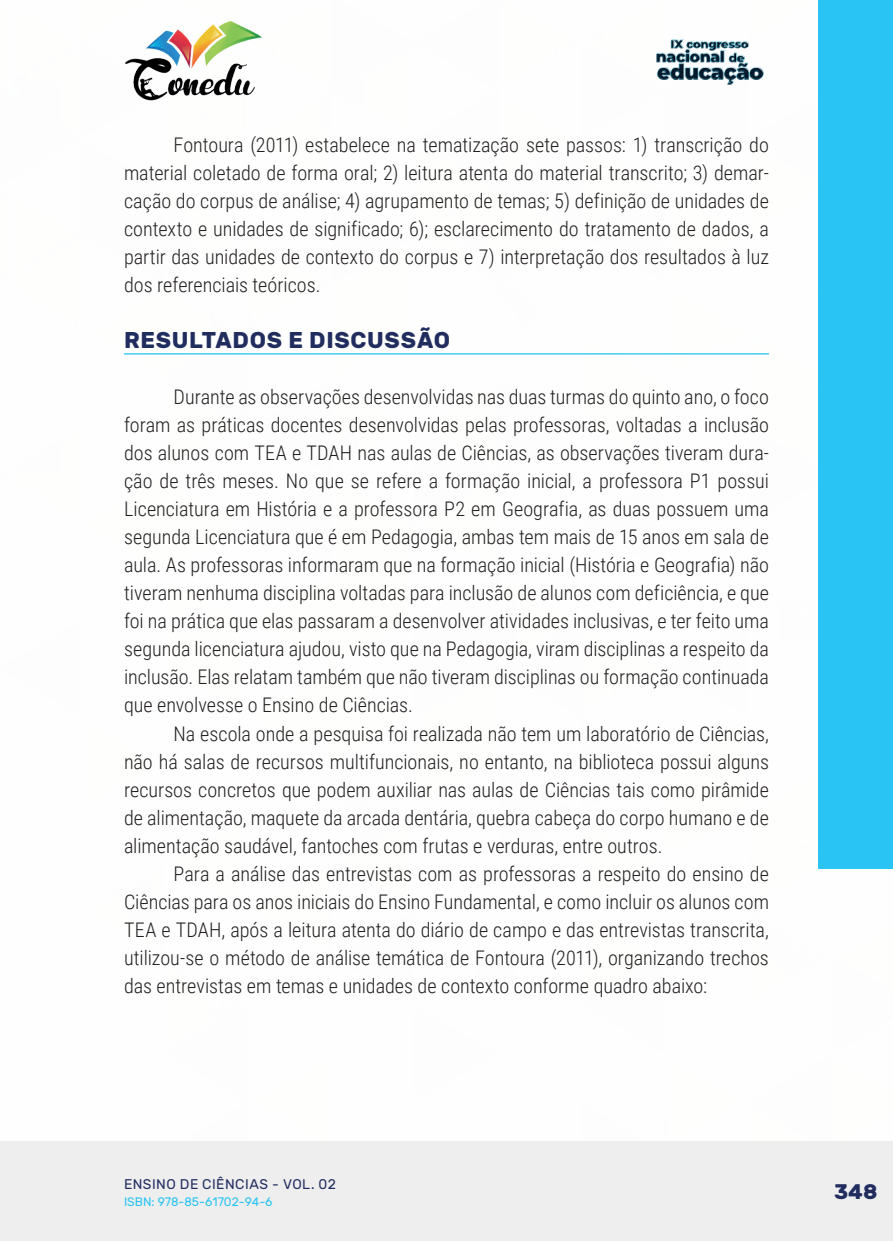
<style>
.page{position:relative;width:893px;height:1241px;background:#fff}
.page>*{position:absolute;margin:0;border:0;box-sizing:border-box;transform-origin:0 0}
._10_SUBTITULO{font:700 22.75px "Rubik";letter-spacing:.03em;color:#202d5e}
.t1{font:700 21px "Rubik";color:#202d5e}
._9_CORPO{font:300 20.12px/28px "Roboto Condensed";color:#231f20;text-align:justify}
.t2{font:14px "Rubik";letter-spacing:.035em;color:#202d5e}
.t3{font:12.25px "Rubik";color:#29c4f3}
</style>
<div class="page">
<div style="left:0;top:1141px;width:893px;height:99px;background:#eeeeef"></div>
<div style="left:819px;top:0;width:74px;height:868px;background:#29c4f3"></div>
<img style="left:125px;top:20px;width:137px;height:81px">
<img style="left:656px;top:39px;width:108px;height:46px">
<hr style="left:124px;top:353px;width:645px;height:1px;background:#29c4f3">
<p class="_9_CORPO" style="left:124px;top:130px;width:646px;text-indent:50px">Fontoura (2011) estabelece na tematização sete passos: 1) transcrição do material coletado de forma oral; 2) leitura atenta do material transcrito; 3) demar&shy;cação do corpus de análise; 4) agrupamento de temas; 5) definição de unidades de contexto e unidades de significado; 6); esclarecimento do tratamento de dados, a partir das unidades de contexto do corpus e 7) interpretação dos resultados à luz dos referenciais teóricos.</p>
<p class="_10_SUBTITULO" style="left:124px;top:327px;width:327px">RESULTADOS E DISCUSSÃO</p>
<p class="_9_CORPO" style="left:124px;top:382px;width:646px;text-indent:50px">Durante as observações desenvolvidas nas duas turmas do quinto ano, o foco foram as práticas docentes desenvolvidas pelas professoras, voltadas a inclusão dos alunos com TEA e TDAH nas aulas de Ciências, as observações tiveram dura&shy;ção de três meses. No que se refere a formação inicial, a professora P1 possui Licenciatura em História e a professora P2 em Geografia, as duas possuem uma segunda Licenciatura que é em Pedagogia, ambas tem mais de 15 anos em sala de aula. As professoras informaram que na formação inicial (História e Geografia) não tiveram nenhuma disciplina voltadas para inclusão de alunos com deficiência, e que foi na prática que elas passaram a desenvolver atividades inclusivas, e ter feito uma segunda licenciatura ajudou, visto que na Pedagogia, viram disciplinas a respeito da inclusão. Elas relatam também que não tiveram disciplinas ou formação continuada que envolvesse o Ensino de Ciências.</p>
<p class="_9_CORPO" style="left:124px;top:718px;width:646px;text-indent:50px">Na escola onde a pesquisa foi realizada não tem um laboratório de Ciências, não há salas de recursos multifuncionais, no entanto, na biblioteca possui alguns recursos concretos que podem auxiliar nas aulas de Ciências tais como pirâmide de alimentação, maquete da arcada dentária, quebra cabeça do corpo humano e de alimentação saudável, fantoches com frutas e verduras, entre outros.</p>
<p class="_9_CORPO" style="left:124px;top:858px;width:646px;text-indent:50px">Para a análise das entrevistas com as professoras a respeito do ensino de Ciências para os anos iniciais do Ensino Fundamental, e como incluir os alunos com TEA e TDAH, após a leitura atenta do diário de campo e das entrevistas transcrita, utilizou-se o método de análise temática de Fontoura (2011), organizando trechos das entrevistas em temas e unidades de contexto conforme quadro abaixo:</p>
<p class="t2" style="left:124px;top:1175px;width:213px">ENSINO DE CIÊNCIAS - VOL. 02</p>
<p class="t3" style="left:124px;top:1194px;width:150px">ISBN: 978-85-61702-94-6</p>
<p class="t1" style="left:834px;top:1179px;width:45px">348</p>
</div>
